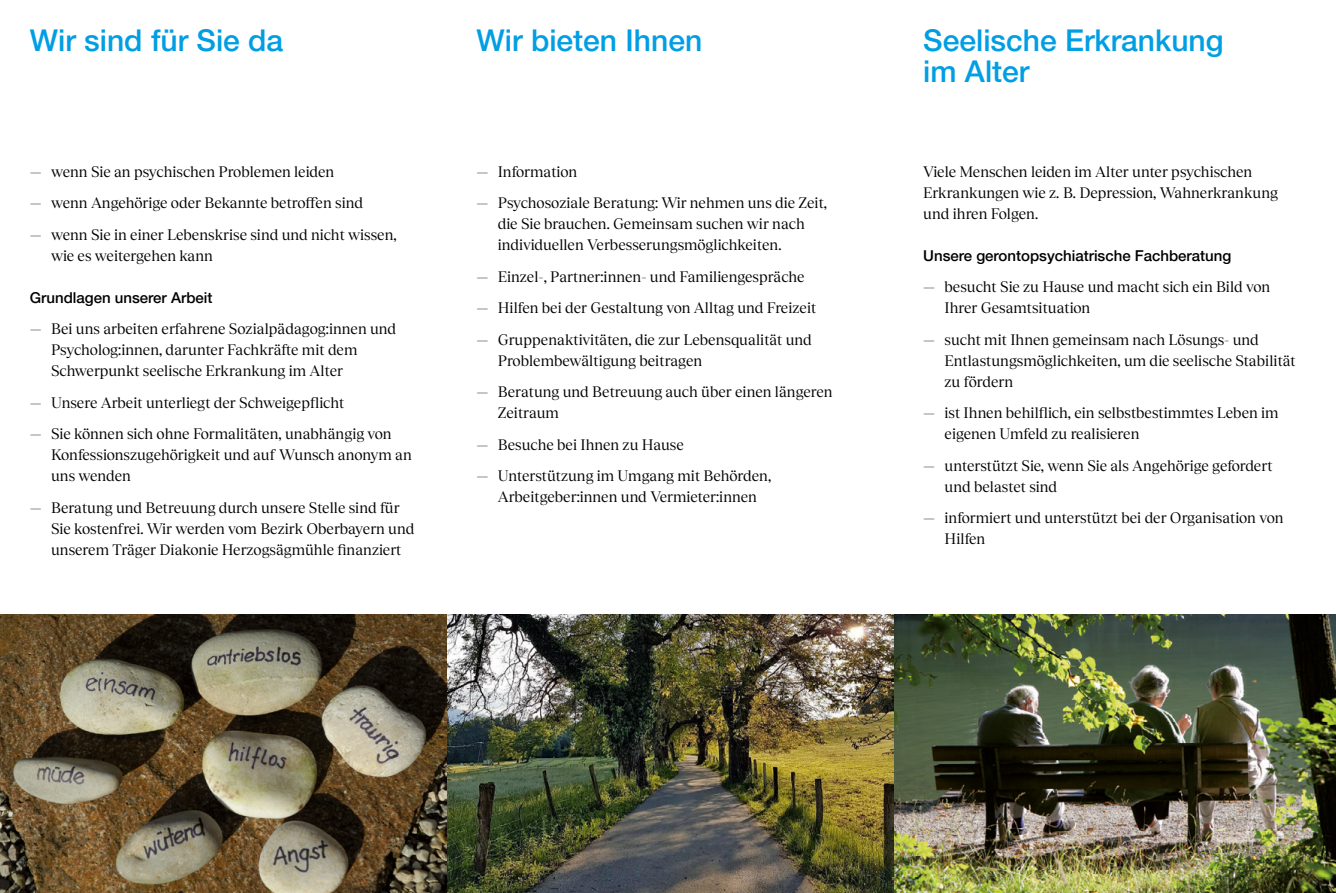
<style>
.page{position:relative;width:1336px;height:893px;background:#fff}
.page>*{position:absolute;margin:0;border:0;box-sizing:border-box;transform-origin:0 0}
.t1{font:500 30px/31.2px "Helvetica Neue LT Pro";color:#009ee3}
.t2{font:15px/21px "Tobias";color:#000}
.t3{font:500 15px "Helvetica Neue LT Pro";color:#000}
</style>
<div class="page">
<img style="left:893px;top:614px;width:442px;height:279px">
<img style="left:446px;top:614px;width:447px;height:279px">
<img style="left:0;top:614px;width:446px;height:279px">
<h1 class="t1" style="left:30px;top:25px;width:255px">Wir sind für Sie da</h1>
<h1 class="t1" style="left:476px;top:25px;width:227px">Wir bieten Ihnen</h1>
<p class="t2" style="left:30px;top:160px;width:306px">— wenn Sie an psychischen Problemen leiden</p>
<p class="t2" style="left:30px;top:191px;width:335px">— wenn Angehörige oder Bekannte betroffen sind</p>
<p class="t2" style="left:51px;top:223px;width:347px;text-indent:-21px">— wenn Sie in einer Lebenskrise sind und nicht wissen, wie es weitergehen kann</p>
<p class="t3" style="left:30px;top:288px;width:184px">Grundlagen unserer Arbeit</p>
<p class="t2" style="left:51px;top:317px;width:347px;text-indent:-21px">— Bei uns arbeiten erfahrene Sozialpädagog:innen und<br>Psycholog:innen, darunter Fachkräfte mit dem<br>Schwerpunkt seelische Erkrankung im Alter</p>
<p class="t2" style="left:30px;top:391px;width:316px">— Unsere Arbeit unterliegt der Schweigepflicht</p>
<p class="t2" style="left:51px;top:422px;width:362px;text-indent:-21px">— Sie können sich ohne Formalitäten, unabhängig von<br>Konfessionszugehörigkeit und auf Wunsch anonym an uns wenden</p>
<p class="t2" style="left:51px;top:496px;width:365px;text-indent:-21px">— Beratung und Betreuung durch unsere Stelle sind für<br>Sie kostenfrei. Wir werden vom Bezirk Oberbayern und unserem Träger Diakonie Herzogsägmühle finanziert</p>
<p class="t2" style="left:476px;top:160px;width:102px">— Information</p>
<p class="t2" style="left:497px;top:191px;width:331px;text-indent:-21px">— Psychosoziale Beratung: Wir nehmen uns die Zeit, die Sie brauchen. Gemeinsam suchen wir nach individuellen Verbesserungsmöglichkeiten.</p>
<p class="t2" style="left:476px;top:265px;width:329px">— Einzel-, Partner:innen- und Familiengespräche</p>
<p class="t2" style="left:476px;top:296px;width:341px">— Hilfen bei der Gestaltung von Alltag und Freizeit</p>
<p class="t2" style="left:497px;top:328px;width:315px;text-indent:-21px">— Gruppenaktivitäten, die zur Lebensqualität und<br>Problembewältigung beitragen</p>
<p class="t2" style="left:497px;top:380px;width:336px;text-indent:-21px">— Beratung und Betreuung auch über einen längeren<br>Zeitraum</p>
<p class="t2" style="left:476px;top:433px;width:209px">— Besuche bei Ihnen zu Hause</p>
<p class="t2" style="left:476px;top:464px;width:296px;text-align:center">— Unterstützung im Umgang mit Behörden,<br>Arbeitgeber:innen und Vermieter:innen</p>
<h1 class="t1" style="left:923px;top:25px;width:302px">Seelische Erkrankung im Alter</h1>
<p class="t2" style="left:923px;top:160px;width:356px">Viele Menschen leiden im Alter unter psychischen<br>Erkrankungen wie z. B. Depression, Wahnerkrankung und ihren Folgen.</p>
<p class="t3" style="left:923px;top:246px;width:309px">Unsere gerontopsychiatrische Fachberatung</p>
<p class="t2" style="left:944px;top:275px;width:327px;text-indent:-21px">— besucht Sie zu Hause und macht sich ein Bild von<br>Ihrer Gesamtsituation</p>
<p class="t2" style="left:944px;top:328px;width:353px;text-indent:-21px">— sucht mit Ihnen gemeinsam nach Lösungs- und<br>Entlastungsmöglichkeiten, um die seelische Stabilität zu fördern</p>
<p class="t2" style="left:944px;top:401px;width:335px;text-indent:-21px">— ist Ihnen behilflich, ein selbstbestimmtes Leben im eigenen Umfeld zu realisieren</p>
<p class="t2" style="left:944px;top:454px;width:329px;text-indent:-21px">— unterstützt Sie, wenn Sie als Angehörige gefordert und belastet sind</p>
<p class="t2" style="left:944px;top:506px;width:340px;text-indent:-21px">— informiert und unterstützt bei der Organisation von<br>Hilfen</p>
</div>
